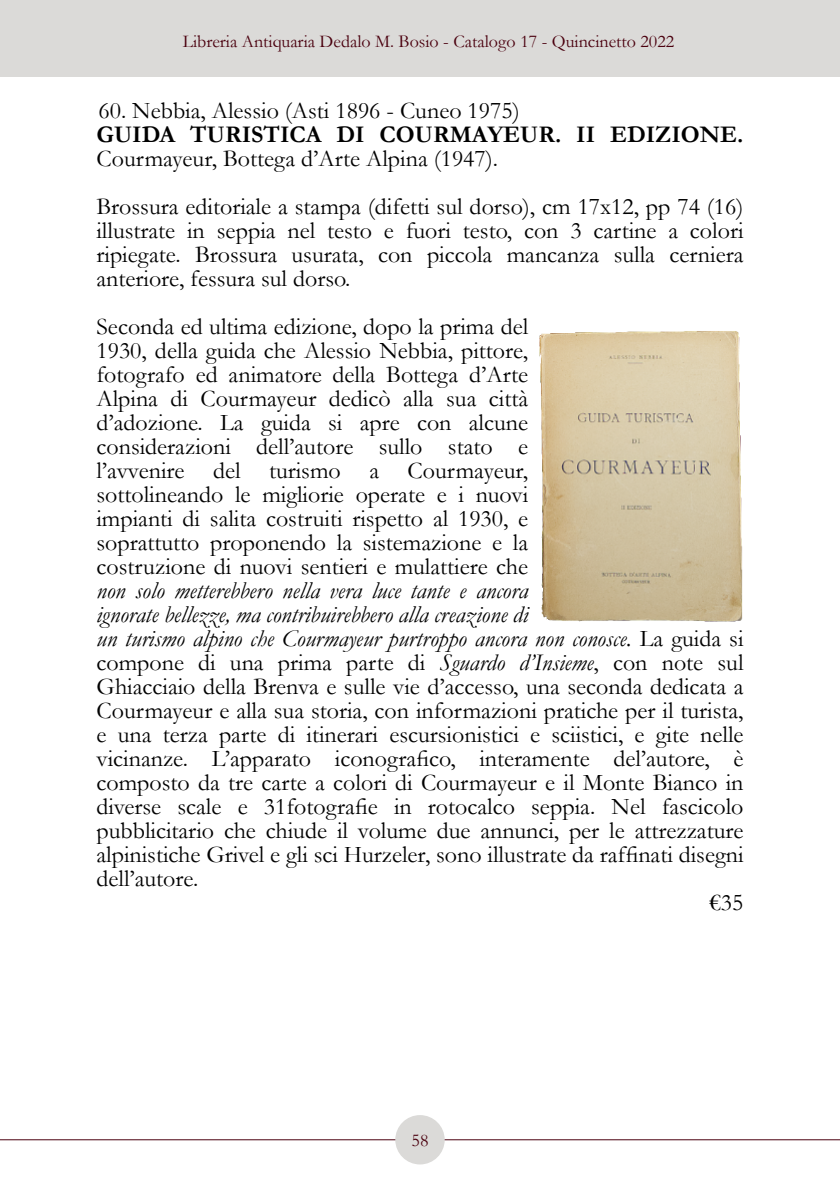
<style>
.page{position:relative;width:840px;height:1191px;background:#fff}
.page>*{position:absolute;margin:0;border:0;box-sizing:border-box;transform-origin:0 0}
.t1{font:24px/24px "Garamond";color:#000;text-align:justify}
.t2{font:italic 24px "Garamond";color:#000}
.t3{font:700 24px "Garamond";color:#000}
.t4{font:18px "Garamond";color:#4a000e}
.s1{font-style:normal}
.s2{font-style:italic}
</style>
<div class="page">
<div style="left:0;top:0;width:839px;height:77px;background:#dbdad8"></div>
<hr style="left:0;top:1139px;width:839px;height:1px;background:#4a000e">
<div style="left:395px;top:1115px;width:49px;height:49px;background:#dbdad8;border-radius:50%"></div>
<img style="left:539px;top:331px;width:204px;height:291px">
<hr style="left:839px;top:0;width:1px;height:77px;background:#dbdad8">
<p class="t4" style="left:183px;top:35px;width:492px">Libreria Antiquaria Dedalo M. Bosio - Catalogo 17 - Quincinetto 2022</p>
<p class="t1" style="left:98px;top:101px;width:422px">60. Nebbia, Alessio (Asti 1896 - Cuneo 1975)</p>
<p class="t3" style="left:96px;top:126px;width:648px">GUIDA TURISTICA DI COURMAYEUR. II EDIZIONE.</p>
<p class="t1" style="left:96px;top:137px;width:648px;line-height:48px">Courmayeur, Bottega d’Arte Alpina (1947).<br>Brossura editoriale a stampa (difetti sul dorso), cm 17x12, pp 74 (16)</p>
<p class="t1" style="left:96px;top:221px;width:648px">illustrate in seppia nel testo e fuori testo, con 3 cartine a colori ripiegate. Brossura usurata, con piccola mancanza sulla cerniera anteriore, fessura sul dorso.</p>
<p class="t1" style="left:96px;top:317px;width:433px">Seconda ed ultima edizione, dopo la prima del 1930, della guida che Alessio Nebbia, pittore, fotografo ed animatore della Bottega d’Arte Alpina di Courmayeur dedicò alla sua città d’adozione. La guida si apre con alcune considerazioni dell’autore sullo stato e l’avvenire del turismo a Courmayeur, sottolineando le migliorie operate e i nuovi impianti di salita costruiti rispetto al 1930, e soprattutto proponendo la sistemazione e la costruzione di nuovi sentieri e mulattiere che</p>
<p class="t2" style="left:96px;top:582px;width:433px">non solo metterebbero nella vera luce tante e ancora</p>
<p class="t2" style="left:96px;top:606px;width:433px">ignorate bellezze, ma contribuirebbero alla creazione di</p>
<p class="t2" style="left:96px;top:630px;width:648px">un turismo alpino che Courmayeur purtroppo ancora non conosce. <span class="s1">La guida si</span></p>
<p class="t1" style="left:96px;top:653px;width:648px">compone di una prima parte di <span class="s2">Sguardo d’Insieme</span>, con note sul</p>
<p class="t1" style="left:96px;top:677px;width:648px">Ghiacciaio della Brenva e sulle vie d’accesso, una seconda dedicata a</p>
<p class="t1" style="left:96px;top:701px;width:648px">Courmayeur e alla sua storia, con informazioni pratiche per il turista,</p>
<p class="t1" style="left:96px;top:725px;width:648px">e una terza parte di itinerari escursionistici e sciistici, e gite nelle</p>
<p class="t1" style="left:96px;top:749px;width:648px">vicinanze. L’apparato iconografico, interamente del’autore, è</p>
<p class="t1" style="left:96px;top:773px;width:648px">composto da tre carte a colori di Courmayeur e il Monte Bianco in</p>
<p class="t1" style="left:96px;top:797px;width:648px">diverse scale e 31fotografie in rotocalco seppia. Nel fascicolo</p>
<p class="t1" style="left:96px;top:821px;width:648px">pubblicitario che chiude il volume due annunci, per le attrezzature</p>
<p class="t1" style="left:96px;top:845px;width:648px">alpinistiche Grivel e gli sci Hurzeler, sono illustrate da raffinati disegni</p>
<p class="t1" style="left:96px;top:869px;width:103px">dell’autore.</p>
<p class="t1" style="left:709px;top:893px;width:35px">€35</p>
<p class="t4" style="left:411px;top:1133px;width:18px">58</p>
</div>
